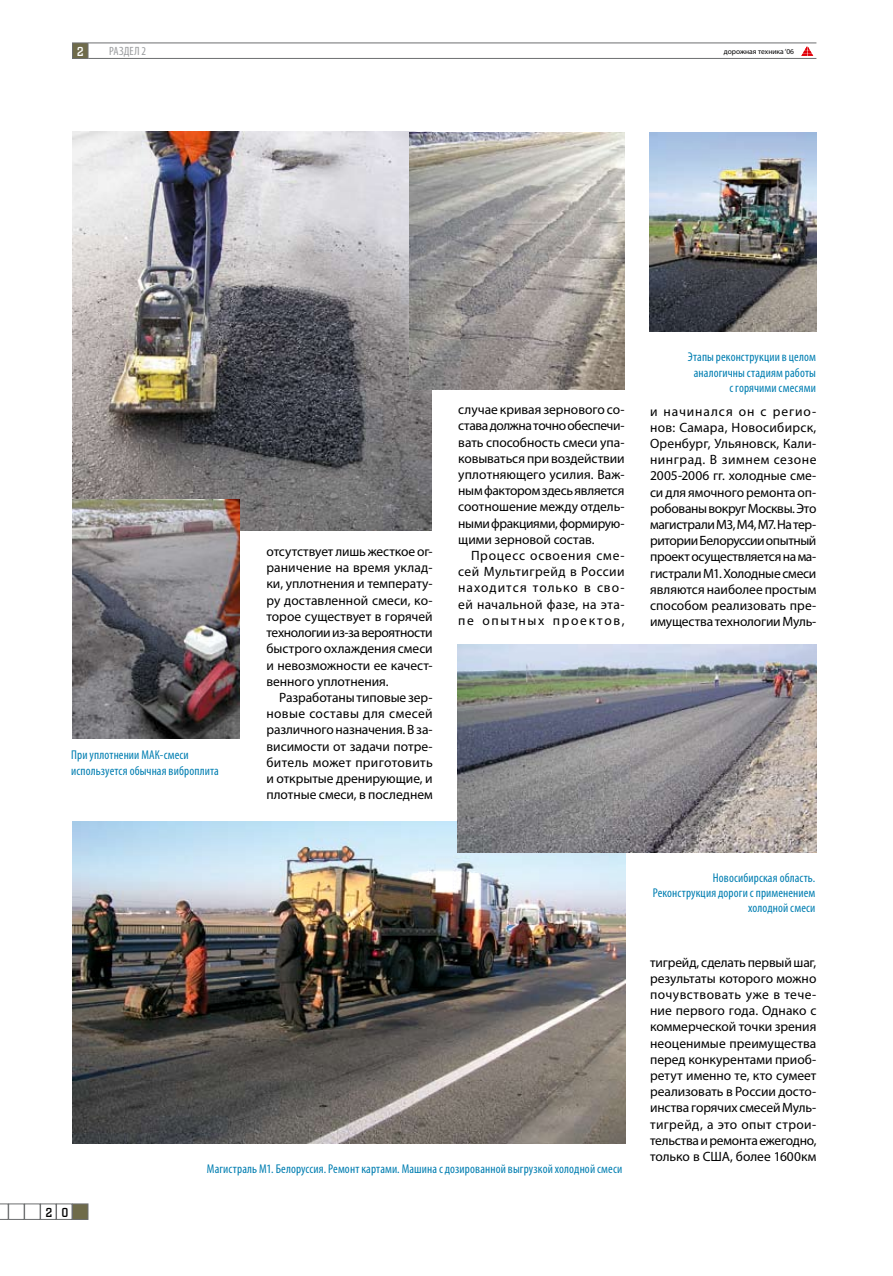
<style>
.page{position:relative;width:893px;height:1276px;background:#fff}
.page>*{position:absolute;margin:0;border:0;box-sizing:border-box;transform-origin:0 0}
.t1{font:13.5px/16.2px "Myriad Pro";color:#000;text-align:justify}
.t2{font:12.9px "City Nova";color:#000}
.t3{font:12.9px "City Nova";color:#fff}
.t4{font:condensed 12.75px/15.3px "Myriad Pro";letter-spacing:.01em;color:#007eb1;text-align:right}
.t5{font:condensed 12px "Myriad Pro";letter-spacing:.015em;color:#9a9c9e}
.t6{font:7.5px "Myriad Pro";color:#000}
.s1{color:#6f6b4a}
</style>
<div class="page">
<svg style="left:801px;top:46px;width:12px;height:10px"></svg>
<hr style="left:88px;top:43px;width:728px;height:1px;background:#6d6f70">
<hr style="left:88px;top:58px;width:728px;height:1px;background:#6d6f70">
<div style="left:72px;top:1204px;width:16px;height:15px;background:#6f6b4a"></div>
<div style="left:72px;top:1203px;width:16px;height:16px;border:1px solid #6d6f70"></div>
<div style="left:56px;top:1203px;width:16px;height:16px;border:1px solid #6d6f70"></div>
<div style="left:40px;top:1203px;width:16px;height:16px;border:1px solid #6d6f70"></div>
<div style="left:24px;top:1203px;width:16px;height:16px;border:1px solid #6d6f70"></div>
<div style="left:8px;top:1203px;width:16px;height:16px;border:1px solid #6d6f70"></div>
<svg style="left:0;top:1203px;width:8px;height:16px"></svg>
<div style="left:73px;top:43px;width:15px;height:15px;background:#6f6b4a"></div>
<div style="left:72px;top:43px;width:16px;height:16px;border:1px solid #6d6f70"></div>
<img style="left:650px;top:132px;width:167px;height:199px">
<img style="left:73px;top:132px;width:359px;height:399px">
<img style="left:409px;top:133px;width:215px;height:256px">
<img style="left:72px;top:499px;width:168px;height:239px">
<img style="left:72px;top:821px;width:553px;height:322px">
<img style="left:458px;top:644px;width:358px;height:209px">
<p class="t3" style="left:77px;top:45px;width:8px">2</p>
<p class="t5" style="left:109px;top:44px;width:38px">РАЗДЕЛ 2</p>
<p class="t6" style="left:724px;top:47px;width:72px">дорожная техника ‘06</p>
<p class="t4" style="left:688px;top:349px;width:130px">Этапы реконструкции в целом аналогичны стадиям работы с горячими смесями</p>
<p class="t4" style="left:71px;top:747px;width:149px;text-align:left">При уплотнении МАК-смеси используется обычная виброплита</p>
<p class="t1" style="left:266px;top:543px;width:168px">отсутствует лишь жесткое ог&shy;раничение на время уклад&shy;ки, уплотнения и температу&shy;ру доставленной смеси, ко&shy;торое существует в горячей технологии из-за вероятности быстрого охлаждения смеси и невозможности ее качест&shy;венного уплотнения.</p>
<p class="t1" style="left:266px;top:689px;width:168px;text-indent:13px">Разработаны типовые зер&shy;новые составы для смесей различного назначения. В за&shy;висимости от задачи потре&shy;битель может приготовить и открытые дренирующие, и плотные смеси, в последнем</p>
<p class="t1" style="left:458px;top:401px;width:168px">случае кривая зернового со&shy;става должна точно обеспечи&shy;вать способность смеси упа&shy;ковываться при воздействии уплотняющего усилия. Важ&shy;ным фактором здесь является соотношение между отдель&shy;ными фракциями, формирую&shy;щими зерновой состав.</p>
<p class="t1" style="left:458px;top:547px;width:168px;text-indent:13px">Процесс освоения сме&shy;сей Мультигрейд в России находится только в сво&shy;ей начальной фазе, на эта&shy;пе опытных проектов,</p>
<p class="t1" style="left:650px;top:403px;width:168px">и начинался он с регио&shy;нов: Самара, Новосибирск, Оренбург, Ульяновск, Кали&shy;нинград. В зимнем сезоне 2005-2006 гг. холодные сме&shy;си для ямочного ремонта оп&shy;робованы вокруг Москвы. Это магистрали М3, М4, М7. На тер&shy;ритории Белоруссии опытный проект осуществляется на ма&shy;гистрали М1. Холодные смеси являются наиболее простым способом реализовать пре&shy;имущества технологии Муль-</p>
<p class="t2" style="left:46px;top:1206px;width:40px">20<span class="s1">0</span></p>
<p class="t4" style="left:207px;top:1160px;width:417px">Магистраль М1. Белоруссия. Ремонт картами. Машина с дозированной выгрузкой холодной смеси</p>
<p class="t4" style="left:653px;top:869px;width:164px">Новосибирская область.<br>Реконструкция дороги с применением холодной смеси</p>
<p class="t1" style="left:650px;top:953px;width:168px">тигрейд, сделать первый шаг, результаты которого можно почувствовать уже в тече&shy;ние первого года. Однако с коммерческой точки зрения неоценимые преимущества перед конкурентами приоб&shy;ретут именно те, кто сумеет реализовать в России досто&shy;инства горячих смесей Муль&shy;тигрейд, а это опыт строи&shy;тельства и ремонта ежегодно, только в США, более 1600км</p>
</div>
